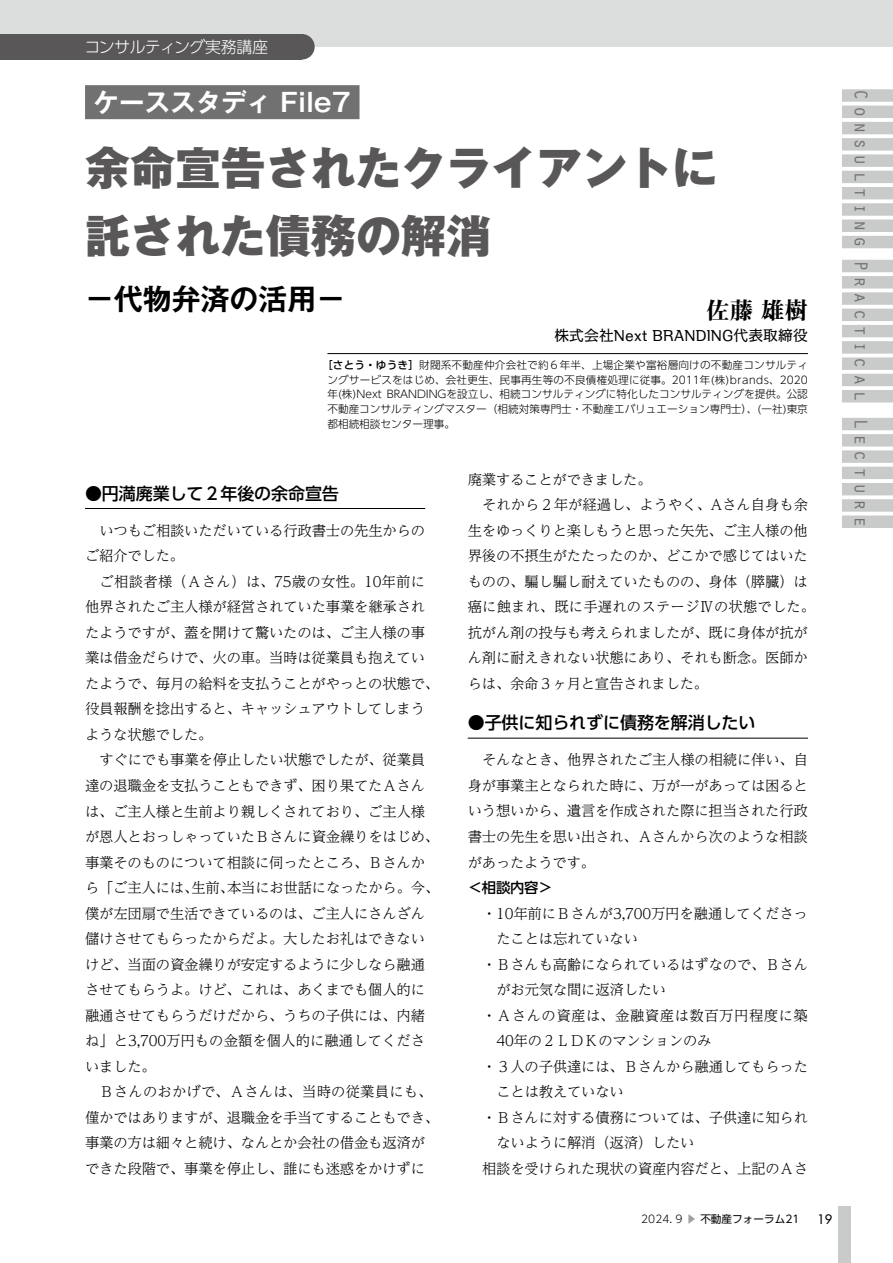
<style>
.page{position:relative;width:893px;height:1263px;background:#fff}
.page>*{position:absolute;margin:0;border:0;box-sizing:border-box;transform-origin:0 0}
.t1{font:800 45.15px/68.1px "Gothic MB101 Pr 6 N";color:#595757}
.t2{font:700 28.95px "Gothic MB101 Pr 6 N De";color:#000}
.t3{font:700 25.5px "Gothic MB101 Pr 6 N De";color:#fff}
.t4{font:23.4px "Midashi Min Pr 6 MA31";color:#000}
.t5{font:19.2px "Orator Std";letter-spacing:.25em;color:#727171}
.t6{font:500 16.95px "UD Shin Go Pr 6";letter-spacing:-.005em;color:#000}
.t7{font:300 15.9px "UD Shin Go Pr 6 N";letter-spacing:-.04em;color:#fff}
.t8{font:14.85px "Kakumin Pro";color:#000}
.t9{font:300 14.4px/25.5px "UD Reimin Pr 6";letter-spacing:-.015em;color:#000}
.t10{font:300 14.4px "UD Reimin Pr 6";letter-spacing:.01em;color:#000}
.t11{font:300 14.4px "UD Reimin Pr 6";letter-spacing:.035em;color:#000}
.t12{font:500 14.4px "UD Shin Go Pr 6";color:#000}
.t13{font:500 12.75px "Futura Std";color:#000}
.t14{font:300 10.65px/14.9px "UD Shin Go Pr 6 N";color:#000;text-align:justify}
.t15{font:10.65px "UD Shin Go Pr 6";color:#000}
.s1{font-weight:500}
.s2{font-family:"UD Shin Go Pro";font-weight:300}
.s3{font-family:"UD Shin Go Pro";color:#9fa0a0}
</style>
<div class="page">
<div style="left:0;top:0;width:893px;height:47px;background:#dcdddd"></div>
<hr style="left:85px;top:508px;width:340px;height:1px;background:#000">
<hr style="left:468px;top:738px;width:340px;height:1px;background:#000">
<div style="left:85px;top:85px;width:274px;height:34px;background:#727171"></div>
<hr style="left:327px;top:353px;width:481px;height:1px;background:#000">
<div style="left:0;top:34px;width:302px;height:26px;background:#595757"></div>
<div style="left:289px;top:34px;width:26px;height:26px;background:#595757;border-radius:50%"></div>
<div style="left:842px;top:89px;width:51px;height:13px;background:#c9caca"></div>
<div style="left:842px;top:106px;width:51px;height:12px;background:#c9caca"></div>
<div style="left:842px;top:122px;width:51px;height:12px;background:#c9caca"></div>
<div style="left:842px;top:138px;width:51px;height:13px;background:#c9caca"></div>
<div style="left:842px;top:154px;width:51px;height:13px;background:#c9caca"></div>
<div style="left:842px;top:171px;width:51px;height:12px;background:#c9caca"></div>
<div style="left:842px;top:187px;width:51px;height:12px;background:#c9caca"></div>
<div style="left:842px;top:203px;width:51px;height:13px;background:#c9caca"></div>
<div style="left:842px;top:220px;width:51px;height:12px;background:#c9caca"></div>
<div style="left:842px;top:236px;width:51px;height:12px;background:#c9caca"></div>
<div style="left:842px;top:260px;width:51px;height:12px;background:#c9caca"></div>
<div style="left:842px;top:276px;width:51px;height:12px;background:#c9caca"></div>
<div style="left:842px;top:292px;width:51px;height:13px;background:#c9caca"></div>
<div style="left:842px;top:309px;width:51px;height:12px;background:#c9caca"></div>
<div style="left:842px;top:325px;width:51px;height:12px;background:#c9caca"></div>
<div style="left:842px;top:341px;width:51px;height:13px;background:#c9caca"></div>
<div style="left:842px;top:357px;width:51px;height:13px;background:#c9caca"></div>
<div style="left:842px;top:374px;width:51px;height:12px;background:#c9caca"></div>
<div style="left:842px;top:390px;width:51px;height:12px;background:#c9caca"></div>
<div style="left:842px;top:418px;width:51px;height:12px;background:#c9caca"></div>
<div style="left:842px;top:434px;width:51px;height:13px;background:#c9caca"></div>
<div style="left:842px;top:450px;width:51px;height:13px;background:#c9caca"></div>
<div style="left:842px;top:467px;width:51px;height:12px;background:#c9caca"></div>
<div style="left:842px;top:483px;width:51px;height:12px;background:#c9caca"></div>
<div style="left:842px;top:499px;width:51px;height:13px;background:#c9caca"></div>
<div style="left:842px;top:515px;width:51px;height:13px;background:#c9caca"></div>
<div style="left:838px;top:1206px;width:12px;height:57px;background:#c9caca"></div>
<p class="t7" style="left:84px;top:34px;width:185px">コンサルティング実務講座</p>
<h3 class="t3" style="left:94px;top:81px;width:259px">ケーススタディ File7</h3>
<h1 class="t1" style="left:85px;top:132px;width:634px">余命宣告されたクライアントに託された債務の解消</h1>
<h2 class="t2" style="left:85px;top:275px;width:262px">−代物弁済の活用−</h2>
<h3 class="t4" style="left:707px;top:292px;width:103px">佐藤 雄樹</h3>
<p class="t8" style="left:554px;top:324px;width:255px">株式会社Next BRANDING代表取締役</p>
<p class="t14" style="left:327px;top:357px;width:482px;text-indent:-5px"><span class="s1">［さとう・ゆうき］</span>財閥系不動産仲介会社で約６年半、上場企業や富裕層向けの不動産コンサルティングサービスをはじめ、会社更生、民事再生等の不良債権処理に従事。2011年(株)brands、2020年(株)Next BRANDINGを設立し、相続コンサルティングに特化したコンサルティングを提供。公認不動産コンサルティングマスター（相続対策専門士・不動産エバリュエーション専門士）、(一社)東京都相続相談センター理事。</p>
<p class="t6" style="left:85px;top:479px;width:255px">●円満廃業して２年後の余命宣告</p>
<p class="t9" style="left:85px;top:517px;width:342px;text-indent:14px">いつもご相談いただいている行政書士の先生からのご紹介でした。</p>
<p class="t9" style="left:85px;top:568px;width:356px;text-indent:14px">ご相談者様（Ａさん）は、75歳の女性。10年前に他界されたご主人様が経営されていた事業を継承されたようですが、蓋を開けて驚いたのは、ご主人様の事業は借金だらけで、火の車。当時は従業員も抱えていたようで、毎月の給料を支払うことがやっとの状態で、役員報酬を捻出すると、キャッシュアウトしてしまうような状態でした。</p>
<p class="t9" style="left:85px;top:747px;width:356px;text-indent:14px">すぐにでも事業を停止したい状態でしたが、従業員達の退職金を支払うこともできず、困り果てたＡさんは、ご主人様と生前より親しくされており、ご主人様が恩人とおっしゃっていたＢさんに資金繰りをはじめ、事業そのものについて相談に伺ったところ、Ｂさんから「ご主人には、生前、本当にお世話になったから。今、僕が左団扇で生活できているのは、ご主人にさんざん儲けさせてもらったからだよ。大したお礼はできないけど、当面の資金繰りが安定するように少しなら融通させてもらうよ。けど、これは、あくまでも個人的に融通させてもらうだけだから、うちの子供には、内緒ね」と3,700万円もの金額を個人的に融通してくださいました。</p>
<p class="t9" style="left:85px;top:1078px;width:356px;text-indent:14px">Ｂさんのおかげで、Ａさんは、当時の従業員にも、僅かではありますが、退職金を手当てすることもでき、事業の方は細々と続け、なんとか会社の借金も返済ができた段階で、事業を停止し、誰にも迷惑をかけずに</p>
<p class="t9" style="left:468px;top:466px;width:185px">廃業することができました。</p>
<p class="t9" style="left:482px;top:492px;width:327px">それから２年が経過し、ようやく、Aさん自身も余</p>
<p class="t9" style="left:468px;top:517px;width:342px">生をゆっくりと楽しもうと思った矢先、ご主人様の他</p>
<p class="t9" style="left:468px;top:543px;width:342px">界後の不摂生がたたったのか、どこかで感じてはいた</p>
<p class="t9" style="left:468px;top:568px;width:342px">ものの、騙し騙し耐えていたものの、身体（膵臓）は</p>
<p class="t10" style="left:468px;top:595px;width:349px">癌に蝕まれ、既に手遅れのステージⅣの状態でした。</p>
<p class="t9" style="left:468px;top:619px;width:342px">抗がん剤の投与も考えられましたが、既に身体が抗が</p>
<p class="t9" style="left:468px;top:645px;width:342px">ん剤に耐えきれない状態にあり、それも断念。医師か</p>
<p class="t9" style="left:468px;top:670px;width:242px">らは、余命３ヶ月と宣告されました。</p>
<p class="t6" style="left:468px;top:709px;width:289px">●子供に知られずに債務を解消したい</p>
<p class="t9" style="left:468px;top:747px;width:342px;text-align:justify;text-indent:14px">そんなとき、他界されたご主人様の相続に伴い、自身が事業主となられた時に、万が一があっては困るという想いから、遺言を作成された際に担当された行政書士の先生を思い出され、Ａさんから次のような相談があったようです。</p>
<p class="t12" style="left:468px;top:876px;width:87px">＜相談内容＞</p>
<p class="t9" style="left:482px;top:900px;width:327px">・10年前にＢさんが3,700万円を融通してくださっ</p>
<p class="t9" style="left:496px;top:925px;width:143px">たことは忘れていない</p>
<p class="t9" style="left:482px;top:951px;width:327px">・Ｂさんも高齢になられているはずなので、Ｂさん</p>
<p class="t9" style="left:496px;top:976px;width:171px">がお元気な間に返済したい</p>
<p class="t11" style="left:482px;top:1003px;width:327px">・Ａさんの資産は、金融資産は数百万円程度に築</p>
<p class="t9" style="left:496px;top:1027px;width:217px">40年の２ＬＤＫのマンションのみ</p>
<p class="t9" style="left:482px;top:1053px;width:327px">・３人の子供達には、Ｂさんから融通してもらった</p>
<p class="t9" style="left:496px;top:1078px;width:129px">ことは教えていない</p>
<p class="t9" style="left:482px;top:1104px;width:327px">・Ｂさんに対する債務については、子供達に知られ</p>
<p class="t9" style="left:496px;top:1129px;width:200px">ないように解消（返済）したい</p>
<p class="t9" style="left:482px;top:1155px;width:327px">相談を受けられた現状の資産内容だと、上記のＡさ</p>
<p class="t15" style="left:641px;top:1210px;width:160px"><span class="s2">2024. 9</span> <span class="s3">▶</span> 不動産フォーラム21</p>
<p class="t13" style="left:817px;top:1211px;width:16px">19</p>
<h3 class="t5" style="left:875px;top:89px;width:439px;rotate:90deg">Consulting Practical Lecture</h3>
</div>
